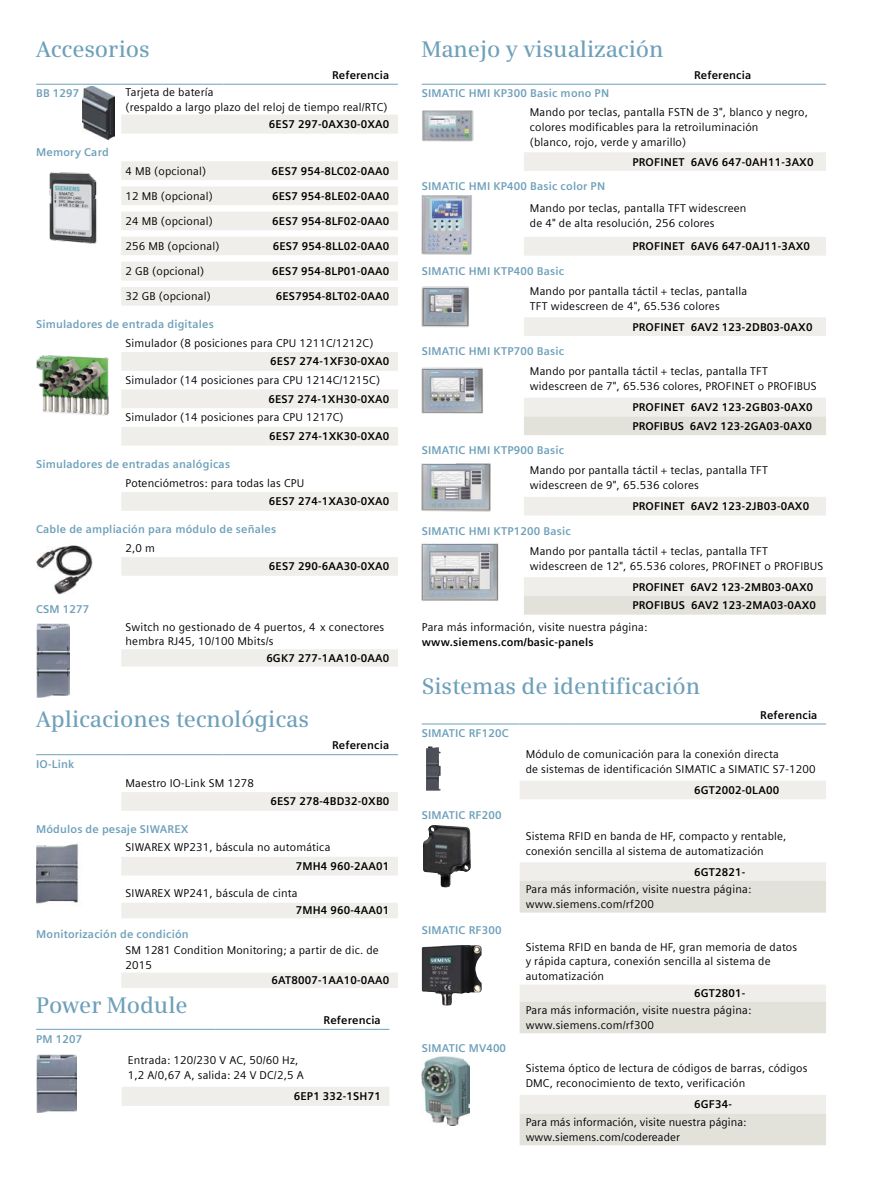
<style>
.page{position:relative;width:881px;height:1191px;background:#fff}
.page>*{position:absolute;margin:0;border:0;box-sizing:border-box;transform-origin:0 0}
.t1{font:600 22.5px "Siemens Serif";letter-spacing:-.005em;color:#6ea0ba}
.t2{font:11.25px/14.9px "Siemens Sans Global";letter-spacing:.015em;color:#000}
.t3{font:700 11.25px/18.8px "Siemens Sans Global";letter-spacing:.015em;color:#000}
.t4{font:700 11.25px "Siemens Sans Global";letter-spacing:.015em;color:#6ea0ba}
</style>
<div class="page">
<svg style="left:524px;top:152px;width:301px;height:264px"></svg>
<svg style="left:524px;top:416px;width:301px;height:198px"></svg>
<hr style="left:421px;top:84px;width:102px;height:1px;background:#6ea0ba">
<hr style="left:523px;top:84px;width:51px;height:1px;background:#6ea0ba">
<hr style="left:574px;top:84px;width:251px;height:1px;background:#6ea0ba">
<img style="left:422px;top:110px;width:52px;height:32px">
<img style="left:421px;top:195px;width:51px;height:60px">
<img style="left:421px;top:286px;width:48px;height:41px">
<img style="left:421px;top:367px;width:62px;height:47px">
<img style="left:421px;top:543px;width:78px;height:58px">
<img style="left:421px;top:463px;width:70px;height:48px">
<svg style="left:121px;top:115px;width:277px;height:873px"></svg>
<hr style="left:36px;top:84px;width:47px;height:1px;background:#6ea0ba">
<hr style="left:83px;top:84px;width:38px;height:1px;background:#6ea0ba">
<hr style="left:121px;top:84px;width:102px;height:1px;background:#6ea0ba">
<hr style="left:223px;top:84px;width:43px;height:1px;background:#6ea0ba">
<hr style="left:266px;top:84px;width:132px;height:1px;background:#6ea0ba">
<hr style="left:36px;top:754px;width:47px;height:1px;background:#6ea0ba">
<hr style="left:83px;top:754px;width:38px;height:1px;background:#6ea0ba">
<hr style="left:121px;top:754px;width:102px;height:1px;background:#6ea0ba">
<hr style="left:223px;top:754px;width:43px;height:1px;background:#6ea0ba">
<hr style="left:266px;top:754px;width:132px;height:1px;background:#6ea0ba">
<img style="left:83px;top:87px;width:31px;height:52px">
<img style="left:36px;top:355px;width:73px;height:61px">
<img style="left:36px;top:545px;width:57px;height:50px">
<img style="left:36px;top:623px;width:33px;height:74px">
<img style="left:36px;top:842px;width:43px;height:62px">
<div style="left:122px;top:1087px;width:267px;height:18px;background:#efeeea"></div>
<hr style="left:36px;top:1029px;width:86px;height:1px;background:#6ea0ba">
<hr style="left:122px;top:1029px;width:93px;height:1px;background:#6ea0ba">
<hr style="left:215px;top:1029px;width:47px;height:1px;background:#6ea0ba">
<hr style="left:262px;top:1029px;width:127px;height:1px;background:#6ea0ba">
<img style="left:36px;top:1054px;width:40px;height:58px">
<svg style="left:520px;top:781px;width:305px;height:100px"></svg>
<svg style="left:519px;top:881px;width:306px;height:264px"></svg>
<hr style="left:421px;top:723px;width:98px;height:1px;background:#6ea0ba">
<hr style="left:519px;top:723px;width:51px;height:1px;background:#6ea0ba">
<hr style="left:570px;top:723px;width:255px;height:1px;background:#6ea0ba">
<img style="left:426px;top:746px;width:14px;height:44px">
<img style="left:423px;top:825px;width:27px;height:62px">
<img style="left:421px;top:945px;width:60px;height:60px">
<img style="left:421px;top:1056px;width:48px;height:70px">
<img style="left:49px;top:172px;width:48px;height:72px">
<h1 class="t1" style="left:36px;top:36px;width:115px">Accesorios</h1>
<p class="t3" style="left:332px;top:65px;width:59px">Referencia</p>
<p class="t4" style="left:36px;top:86px;width:45px">BB 1297</p>
<p class="t2" style="left:125px;top:85px;width:263px">Tarjeta de batería<br>(respaldo a largo plazo del reloj de tiempo real/RTC)</p>
<p class="t3" style="left:269px;top:115px;width:122px">6ES7 297-0AX30-0XA0</p>
<p class="t4" style="left:36px;top:145px;width:74px">Memory Card</p>
<p class="t2" style="left:125px;top:164px;width:82px">4 MB (opcional)</p>
<p class="t3" style="left:271px;top:161px;width:119px">6ES7 954-8LC02-0AA0</p>
<p class="t2" style="left:125px;top:189px;width:89px">12 MB (opcional)</p>
<p class="t3" style="left:272px;top:186px;width:119px">6ES7 954-8LE02-0AA0</p>
<p class="t2" style="left:125px;top:214px;width:89px">24 MB (opcional)</p>
<p class="t3" style="left:272px;top:211px;width:119px">6ES7 954-8LF02-0AA0</p>
<p class="t2" style="left:125px;top:239px;width:95px">256 MB (opcional)</p>
<p class="t3" style="left:272px;top:236px;width:118px">6ES7 954-8LL02-0AA0</p>
<p class="t2" style="left:125px;top:264px;width:80px">2 GB (opcional)</p>
<p class="t3" style="left:272px;top:262px;width:119px">6ES7 954-8LP01-0AA0</p>
<p class="t2" style="left:125px;top:289px;width:87px">32 GB (opcional)</p>
<p class="t3" style="left:276px;top:287px;width:115px">6ES7954-8LT02-0AA0</p>
<p class="t4" style="left:36px;top:317px;width:179px">Simuladores de entrada digitales</p>
<p class="t2" style="left:125px;top:336px;width:249px">Simulador (8 posiciones para CPU 1211C/1212C)</p>
<p class="t3" style="left:270px;top:352px;width:120px">6ES7 274-1XF30-0XA0</p>
<p class="t2" style="left:125px;top:373px;width:256px">Simulador (14 posiciones para CPU 1214C/1215C)</p>
<p class="t3" style="left:268px;top:389px;width:122px">6ES7 274-1XH30-0XA0</p>
<p class="t2" style="left:125px;top:410px;width:219px">Simulador (14 posiciones para CPU 1217C)</p>
<p class="t3" style="left:269px;top:427px;width:122px">6ES7 274-1XK30-0XA0</p>
<p class="t4" style="left:36px;top:457px;width:195px">Simuladores de entradas analógicas</p>
<p class="t2" style="left:125px;top:476px;width:180px">Potenciómetros: para todas las CPU</p>
<p class="t3" style="left:269px;top:492px;width:122px">6ES7 274-1XA30-0XA0</p>
<p class="t4" style="left:36px;top:522px;width:241px">Cable de ampliación para módulo de señales</p>
<p class="t2" style="left:125px;top:541px;width:31px">2,0 m</p>
<p class="t3" style="left:269px;top:557px;width:122px">6ES7 290-6AA30-0XA0</p>
<p class="t4" style="left:36px;top:603px;width:55px">CSM 1277</p>
<p class="t2" style="left:125px;top:619px;width:260px">Switch no gestionado de 4 puertos, 4 x conectores hembra RJ45, 10/100 Mbits/s</p>
<p class="t3" style="left:266px;top:648px;width:124px">6GK7 277-1AA10-0AA0</p>
<h1 class="t1" style="left:36px;top:706px;width:274px">Aplicaciones tecnológicas</h1>
<p class="t4" style="left:36px;top:757px;width:39px">IO-Link</p>
<p class="t2" style="left:125px;top:776px;width:130px">Maestro IO-Link SM 1278</p>
<p class="t3" style="left:332px;top:736px;width:59px">Referencia</p>
<p class="t3" style="left:270px;top:792px;width:120px">6ES7 278-4BD32-0XB0</p>
<p class="t4" style="left:36px;top:822px;width:154px">Módulos de pesaje SIWAREX</p>
<p class="t2" style="left:125px;top:840px;width:206px">SIWAREX WP231, báscula no automática</p>
<p class="t3" style="left:296px;top:856px;width:95px">7MH4 960-2AA01</p>
<p class="t2" style="left:125px;top:886px;width:173px">SIWAREX WP241, báscula de cinta</p>
<p class="t3" style="left:296px;top:901px;width:95px">7MH4 960-4AA01</p>
<p class="t4" style="left:36px;top:928px;width:154px">Monitorización de condición</p>
<p class="t2" style="left:125px;top:943px;width:255px">SM 1281 Condition Monitoring; a partir de dic. de<br>2015</p>
<p class="t3" style="left:271px;top:971px;width:119px">6AT8007-1AA10-0AA0</p>
<h1 class="t1" style="left:36px;top:991px;width:153px">Power Module</h1>
<p class="t3" style="left:323px;top:1010px;width:59px">Referencia</p>
<p class="t4" style="left:36px;top:1032px;width:48px">PM 1207</p>
<p class="t2" style="left:128px;top:1053px;width:177px">Entrada: 120/230 V AC, 50/60 Hz,<br>1,2 A/0,67 A, salida: 24 V DC/2,5 A</p>
<p class="t3" style="left:294px;top:1087px;width:88px">6EP1 332-1SH71</p>
<h1 class="t1" style="left:421px;top:36px;width:244px">Manejo y visualización</h1>
<p class="t3" style="left:693px;top:65px;width:59px">Referencia</p>
<p class="t4" style="left:421px;top:86px;width:189px">SIMATIC HMI KP300 Basic mono PN</p>
<p class="t2" style="left:529px;top:105px;width:279px">Mando por teclas, pantalla FSTN de 3", blanco y negro, colores modificables para la retroiluminación<br>(blanco, rojo, verde y amarillo)</p>
<p class="t3" style="left:632px;top:152px;width:182px">PROFINET 6AV6 647-0AH11-3AX0</p>
<p class="t4" style="left:421px;top:179px;width:185px">SIMATIC HMI KP400 Basic color PN</p>
<p class="t2" style="left:529px;top:201px;width:218px">Mando por teclas, pantalla TFT widescreen de 4" de alta resolución, 256 colores</p>
<p class="t3" style="left:632px;top:237px;width:179px">PROFINET 6AV6 647-0AJ11-3AX0</p>
<p class="t4" style="left:421px;top:264px;width:144px">SIMATIC HMI KTP400 Basic</p>
<p class="t2" style="left:529px;top:284px;width:219px">Mando por pantalla táctil + teclas, pantalla<br>TFT widescreen de 4", 65.536 colores</p>
<p class="t3" style="left:632px;top:317px;width:181px">PROFINET 6AV2 123-2DB03-0AX0</p>
<p class="t4" style="left:421px;top:344px;width:144px">SIMATIC HMI KTP700 Basic</p>
<p class="t2" style="left:529px;top:364px;width:288px">Mando por pantalla táctil + teclas, pantalla TFT widescreen de 7", 65.536 colores, PROFINET o PROFIBUS</p>
<p class="t3" style="left:632px;top:398px;width:182px">PROFINET 6AV2 123-2GB03-0AX0<br>PROFIBUS 6AV2 123-2GA03-0AX0</p>
<p class="t4" style="left:421px;top:444px;width:144px">SIMATIC HMI KTP900 Basic</p>
<p class="t2" style="left:529px;top:463px;width:239px">Mando por pantalla táctil + teclas, pantalla TFT widescreen de 9", 65.536 colores</p>
<p class="t3" style="left:632px;top:497px;width:178px">PROFINET 6AV2 123-2JB03-0AX0</p>
<p class="t4" style="left:421px;top:524px;width:150px">SIMATIC HMI KTP1200 Basic</p>
<p class="t2" style="left:529px;top:544px;width:295px">Mando por pantalla táctil + teclas, pantalla TFT widescreen de 12", 65.536 colores, PROFINET o PROFIBUS</p>
<p class="t3" style="left:632px;top:577px;width:185px">PROFINET 6AV2 123-2MB03-0AX0<br>PROFIBUS 6AV2 123-2MA03-0AX0</p>
<p class="t2" style="left:421px;top:620px;width:227px">Para más información, visite nuestra página:</p>
<p class="t3" style="left:421px;top:633px;width:173px">www.siemens.com/basic-panels</p>
<h1 class="t1" style="left:421px;top:673px;width:280px">Sistemas de identificación</h1>
<p class="t4" style="left:421px;top:727px;width:88px">SIMATIC RF120C</p>
<p class="t3" style="left:760px;top:705px;width:59px">Referencia</p>
<p class="t4" style="left:421px;top:808px;width:81px">SIMATIC RF200</p>
<p class="t4" style="left:421px;top:923px;width:81px">SIMATIC RF300</p>
<p class="t4" style="left:421px;top:1041px;width:86px">SIMATIC MV400</p>
<p class="t2" style="left:525px;top:747px;width:291px">Módulo de comunicación para la conexión directa<br>de sistemas de identificación SIMATIC a SIMATIC S7-1200</p>
<p class="t3" style="left:693px;top:781px;width:87px">6GT2002-0LA00</p>
<p class="t2" style="left:525px;top:829px;width:262px">Sistema RFID en banda de HF, compacto y rentable, conexión sencilla al sistema de automatización</p>
<p class="t3" style="left:693px;top:862px;width:53px">6GT2821-</p>
<p class="t2" style="left:525px;top:882px;width:227px">Para más información, visite nuestra página: www.siemens.com/rf200</p>
<p class="t2" style="left:525px;top:939px;width:273px">Sistema RFID en banda de HF, gran memoria de datos y rápida captura, conexión sencilla al sistema de automatización</p>
<p class="t3" style="left:693px;top:984px;width:53px">6GT2801-</p>
<p class="t2" style="left:525px;top:1003px;width:227px">Para más información, visite nuestra página: www.siemens.com/rf300</p>
<p class="t2" style="left:525px;top:1061px;width:283px">Sistema óptico de lectura de códigos de barras, códigos<br>DMC, reconocimiento de texto, verificación</p>
<p class="t3" style="left:693px;top:1095px;width:39px">6GF34-</p>
<p class="t2" style="left:525px;top:1115px;width:222px">Para más información, visite nuestra página: www.siemens.com/codereader</p>
</div>
